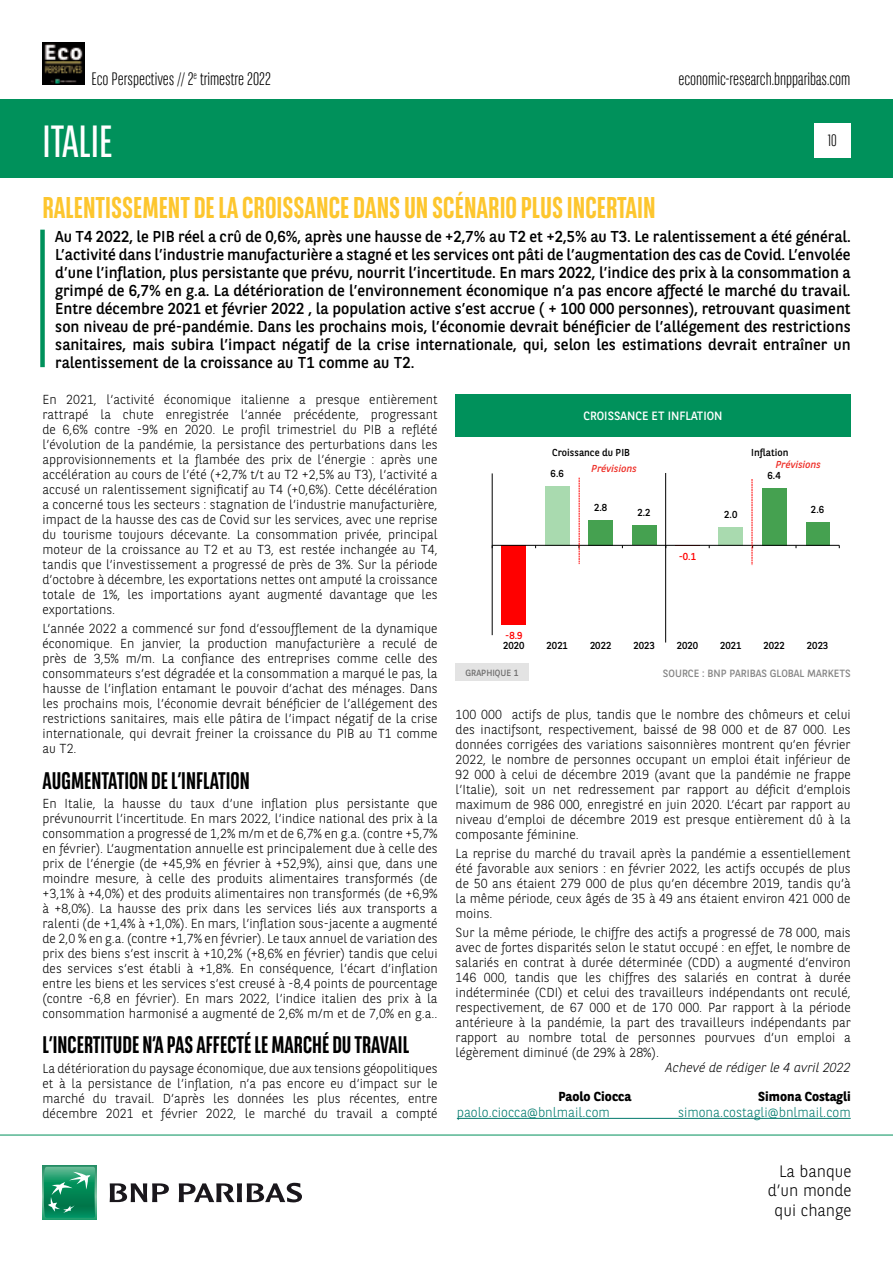
<style>
.page{position:relative;width:893px;height:1263px;background:#fff}
.page>*{position:absolute;margin:0;border:0;box-sizing:border-box;transform-origin:0 0}
.t1{font:45px "BNPP Sans Condensed";color:#fff}
.t2{font:700 30px "BNPP Sans Condensed";color:#fdc62e}
.t3{font:700 24px "BNPP Sans Condensed";color:#000}
.t4{font:300 18px "BNPP Sans Condensed";color:#000}
.t5{font:300 16.5px/19.8px "BNPP Sans";color:#000;text-align:right}
.t6{font:300 16.5px "BNPP Sans Condensed";color:#000}
.t7{font:15.75px/18px "BNPP Sans";color:#000;text-align:justify}
.t8{font:300 13.5px "BNPP Sans";color:#00796c}
.t9{font:300 13.05px/15px "BNPP Sans";color:#000;text-align:justify}
.t10{font:italic 300 13.05px "BNPP Sans";color:#000}
.t11{font:700 13.05px "BNPP Sans";color:#000}
.t12{font:12px "BNPP Sans";color:#fff}
.t13{font:10.5px "BNPP Sans";color:#878787}
.t14{font:10.05px "BNPP Sans";color:#000}
.t15{font:italic 10.05px "BNPP Sans";letter-spacing:.005em;color:#ee2d26}
.t16{font:10.05px "BNPP Sans";color:#f00}
.t17{font:9px "BNPP Sans";color:#706f6f}
</style>
<div class="page">
<img style="left:43px;top:43px;width:42px;height:42px">
<div style="left:1px;top:99px;width:892px;height:78px;background:#00915b"></div>
<svg style="left:43px;top:1166px;width:53px;height:53px"></svg>
<svg style="left:44px;top:1167px;width:51px;height:51px;background:#26996e"></svg>
<svg style="left:110px;top:1183px;width:59px;height:19px"></svg>
<svg style="left:179px;top:1183px;width:123px;height:19px"></svg>
<hr style="left:0;top:1135px;width:893px;height:1px;background:#00915b">
<div style="left:814px;top:123px;width:36px;height:34px;background:#fff"></div>
<div style="left:40px;top:230px;width:5px;height:137px;background:#00915b"></div>
<hr style="left:457px;top:1118px;width:394px;height:1px;background:#00796c">
<div style="left:502px;top:545px;width:24px;height:80px;background:#f00"></div>
<div style="left:545px;top:486px;width:24px;height:59px;background:#a9daaf"></div>
<div style="left:589px;top:520px;width:24px;height:25px;background:#45a150"></div>
<div style="left:632px;top:526px;width:24px;height:19px;background:#45a150"></div>
<div style="left:719px;top:527px;width:24px;height:18px;background:#a9daaf"></div>
<div style="left:762px;top:488px;width:24px;height:57px;background:#45a150"></div>
<div style="left:806px;top:522px;width:24px;height:23px;background:#45a150"></div>
<hr style="left:492px;top:473px;width:1px;height:162px;background:#000">
<hr style="left:492px;top:545px;width:347px;height:1px;background:#000">
<svg style="left:579px;top:478px;width:1px;height:86px"></svg>
<svg style="left:752px;top:479px;width:1px;height:86px"></svg>
<hr style="left:665px;top:473px;width:1px;height:169px;background:#000">
<div style="left:455px;top:394px;width:396px;height:42px;background:#00915b"></div>
<div style="left:455px;top:663px;width:74px;height:18px;background:#e3e3e3"></div>
<h3 class="t4" style="left:91px;top:67px;width:181px">Eco Perspectives // 2<sup>e</sup> trimestre 2022</h3>
<h3 class="t4" style="left:678px;top:67px;width:174px">economic-research.bnpparibas.com</h3>
<h1 class="t1" style="left:43px;top:113px;width:72px">ITALIE</h1>
<h2 class="t2" style="left:43px;top:190px;width:615px">RALENTISSEMENT DE LA CROISSANCE DANS UN SCÉNARIO PLUS INCERTAIN</h2>
<p class="t7" style="left:55px;top:226px;width:797px">Au T4 2022, le PIB réel a crû de 0,6%, après une hausse de +2,7% au T2 et +2,5% au T3. Le ralentissement a été général.<br>L’activité dans l’industrie manufacturière a stagné et les services ont pâti de l’augmentation des cas de Covid. L’envolée d’une l’inflation, plus persistante que prévu, nourrit l’incertitude. En mars 2022, l’indice des prix à la consommation a grimpé de 6,7% en g.a. La détérioration de l’environnement économique n’a pas encore affecté le marché du travail.<br>Entre décembre 2021 et février 2022 , la population active s’est accrue ( + 100 000 personnes), retrouvant quasiment son niveau de pré-pandémie. Dans les prochains mois, l’économie devrait bénéficier de l’allégement des restrictions sanitaires, mais subira l’impact négatif de la crise internationale, qui, selon les estimations devrait entraîner un ralentissement de la croissance au T1 comme au T2.</p>
<p class="t9" style="left:43px;top:391px;width:397px">En 2021, l’activité économique italienne a presque entièrement rattrapé la chute enregistrée l’année précédente, progressant de 6,6% contre -9% en 2020. Le profil trimestriel du PIB a reflété l’évolution de la pandémie, la persistance des perturbations dans les approvisionnements et la flambée des prix de l’énergie : après une accélération au cours de l’été (+2,7% t/t au T2 +2,5% au T3), l’activité a accusé un ralentissement significatif au T4 (+0,6%). Cette décélération a concerné tous les secteurs : stagnation de l’industrie manufacturière, impact de la hausse des cas de Covid sur les services, avec une reprise du tourisme toujours décevante. La consommation privée, principal moteur de la croissance au T2 et au T3, est restée inchangée au T4, tandis que l’investissement a progressé de près de 3%. Sur la période d’octobre à décembre, les exportations nettes ont amputé la croissance totale de 1%, les importations ayant augmenté davantage que les exportations.</p>
<p class="t9" style="left:43px;top:620px;width:397px">L’année 2022 a commencé sur fond d’essoufflement de la dynamique économique. En janvier, la production manufacturière a reculé de près de 3,5% m/m. La confiance des entreprises comme celle des consommateurs s’est dégradée et la consommation a marqué le pas, la hausse de l’inflation entamant le pouvoir d’achat des ménages. Dans les prochains mois, l’économie devrait bénéficier de l’allégement des restrictions sanitaires, mais elle pâtira de l’impact négatif de la crise internationale, qui devrait freiner la croissance du PIB au T1 comme au T2.</p>
<h3 class="t3" style="left:43px;top:766px;width:209px">AUGMENTATION DE L’INFLATION</h3>
<p class="t9" style="left:43px;top:795px;width:397px">En Italie, la hausse du taux d’une inflation plus persistante que prévunourrit l’incertitude. En mars 2022, l’indice national des prix à la consommation a progressé de 1,2% m/m et de 6,7% en g.a. (contre +5,7% en février). L’augmentation annuelle est principalement due à celle des prix de l’énergie (de +45,9% en février à +52,9%), ainsi que, dans une moindre mesure, à celle des produits alimentaires transformés (de +3,1% à +4,0%) et des produits alimentaires non transformés (de +6,9% à +8,0%). La hausse des prix dans les services liés aux transports a ralenti (de +1,4% à +1,0%). En mars, l’inflation sous-jacente a augmenté de 2,0 % en g.a. (contre +1,7% en février). Le taux annuel de variation des prix des biens s’est inscrit à +10,2% (+8,6% en février) tandis que celui des services s’est établi à +1,8%. En conséquence, l’écart d’inflation entre les biens et les services s’est creusé à -8,4 points de pourcentage (contre -6,8 en février). En mars 2022, l’indice italien des prix à la consommation harmonisé a augmenté de 2,6% m/m et de 7,0% en g.a..</p>
<h3 class="t3" style="left:43px;top:1031px;width:368px">L’INCERTITUDE N’A PAS AFFECTÉ LE MARCHÉ DU TRAVAIL</h3>
<p class="t9" style="left:43px;top:1060px;width:397px">La détérioration du paysage économique, due aux tensions géopolitiques et à la persistance de l’inflation, n’a pas encore eu d’impact sur le marché du travail. D’après les données les plus récentes, entre décembre 2021 et février 2022, le marché du travail a compté</p>
<p class="t6" style="left:828px;top:130px;width:10px">10</p>
<p class="t12" style="left:583px;top:408px;width:141px">CROISSANCE ET INFLATION</p>
<p class="t14" style="left:552px;top:445px;width:79px">Croissance du PIB</p>
<p class="t14" style="left:751px;top:446px;width:39px">Inflation</p>
<p class="t15" style="left:592px;top:462px;width:47px">Prévisions</p>
<p class="t15" style="left:776px;top:458px;width:47px">Prévisions</p>
<p class="t14" style="left:551px;top:466px;width:15px">6.6</p>
<p class="t14" style="left:767px;top:468px;width:15px">6.4</p>
<p class="t14" style="left:594px;top:501px;width:15px">2.8</p>
<p class="t14" style="left:811px;top:502px;width:15px">2.6</p>
<p class="t14" style="left:637px;top:506px;width:15px">2.2</p>
<p class="t14" style="left:724px;top:508px;width:15px">2.0</p>
<p class="t16" style="left:679px;top:550px;width:19px">-0.1</p>
<p class="t16" style="left:505px;top:629px;width:19px">-8.9</p>
<p class="t14" style="left:503px;top:639px;width:23px">2020</p>
<p class="t14" style="left:547px;top:639px;width:23px">2021</p>
<p class="t14" style="left:590px;top:639px;width:23px">2022</p>
<p class="t14" style="left:633px;top:639px;width:23px">2023</p>
<p class="t14" style="left:677px;top:639px;width:23px">2020</p>
<p class="t14" style="left:720px;top:639px;width:23px">2021</p>
<p class="t14" style="left:764px;top:639px;width:23px">2022</p>
<p class="t14" style="left:807px;top:639px;width:23px">2023</p>
<p class="t17" style="left:465px;top:666px;width:54px">GRAPHIQUE 1</p>
<p class="t13" style="left:663px;top:666px;width:189px">SOURCE : BNP PARIBAS GLOBAL MARKETS</p>
<p class="t9" style="left:456px;top:706px;width:397px">100 000 actifs de plus, tandis que le nombre des chômeurs et celui des inactifsont, respectivement, baissé de 98 000 et de 87 000. Les données corrigées des variations saisonnières montrent qu’en février 2022, le nombre de personnes occupant un emploi était inférieur de 92 000 à celui de décembre 2019 (avant que la pandémie ne frappe l’Italie), soit un net redressement par rapport au déficit d’emplois maximum de 986 000, enregistré en juin 2020. L’écart par rapport au niveau d’emploi de décembre 2019 est presque entièrement dû à la composante féminine.</p>
<p class="t9" style="left:456px;top:845px;width:397px">La reprise du marché du travail après la pandémie a essentiellement été favorable aux seniors : en février 2022, les actifs occupés de plus de 50 ans étaient 279 000 de plus qu’en décembre 2019, tandis qu’à la même période, ceux âgés de 35 à 49 ans étaient environ 421 000 de moins.</p>
<p class="t9" style="left:456px;top:925px;width:397px">Sur la même période, le chiffre des actifs a progressé de 78 000, mais avec de fortes disparités selon le statut occupé : en effet, le nombre de salariés en contrat à durée déterminée (CDD) a augmenté d’environ 146 000, tandis que les chiffres des salariés en contrat à durée indéterminée (CDI) et celui des travailleurs indépendants ont reculé, respectivement, de 67 000 et de 170 000. Par rapport à la période antérieure à la pandémie, la part des travailleurs indépendants par rapport au nombre total de personnes pourvues d’un emploi a légèrement diminué (de 29% à 28%).</p>
<p class="t10" style="left:666px;top:1059px;width:186px">Achevé de rédiger le 4 avril 2022</p>
<p class="t11" style="left:558px;top:1087px;width:74px">Paolo Ciocca</p>
<p class="t11" style="left:758px;top:1087px;width:94px">Simona Costagli</p>
<p class="t8" style="left:457px;top:1103px;width:155px">paolo.ciocca@bnlmail.com</p>
<p class="t8" style="left:678px;top:1103px;width:174px">simona.costagli@bnlmail.com</p>
<p class="t5" style="left:768px;top:1160px;width:85px">La banque d’un monde qui change</p>
</div>
